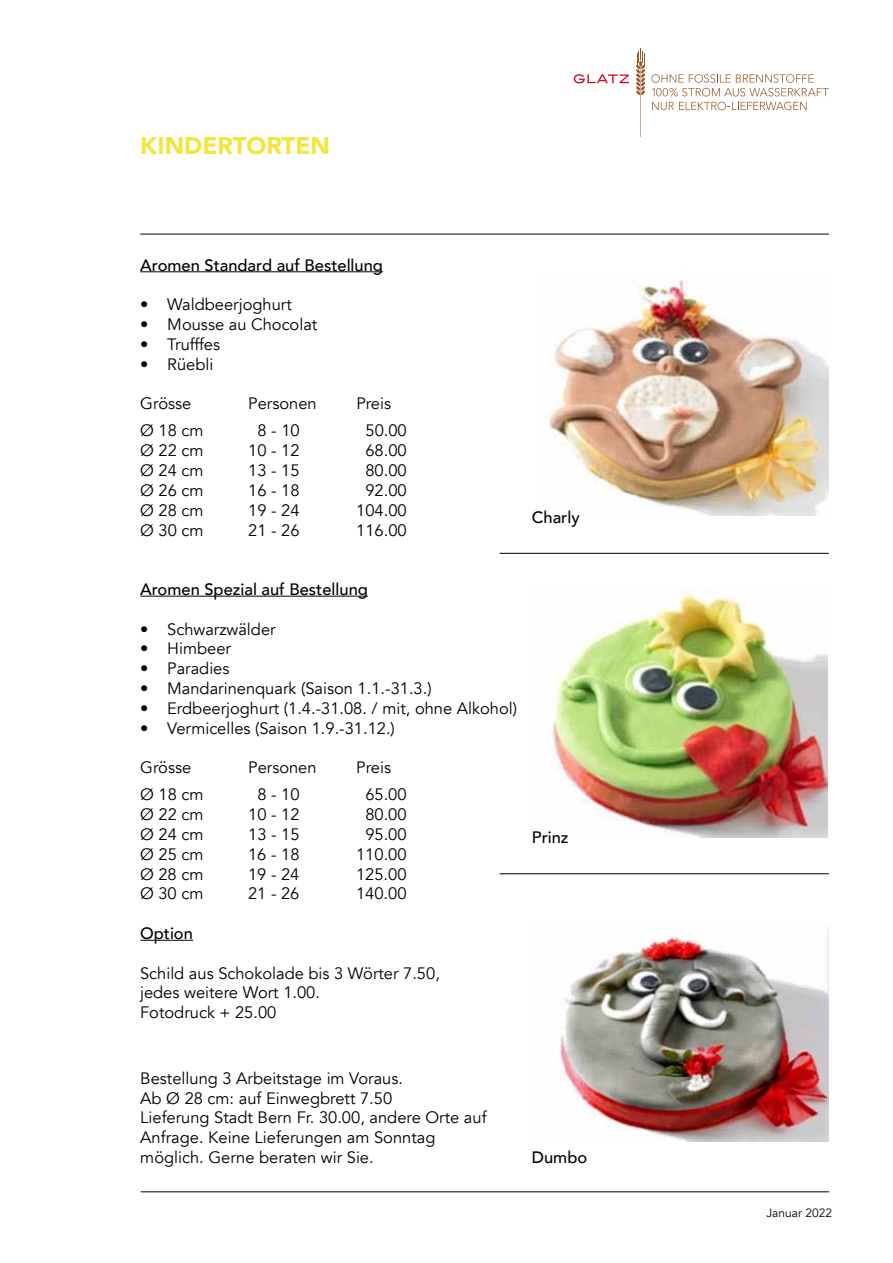
<style>
.page{position:relative;width:893px;height:1263px;background:#fff}
.page>*{position:absolute;margin:0;border:0;box-sizing:border-box;transform-origin:0 0}
.t1{font:900 24px "Avenir";color:#f2e63d}
.t2{font:16.5px/19.8px "Avenir";color:#000}
.t3{font:500 16.5px "Avenir";color:#000}
.t4{font:12px "Avenir";color:#000}
</style>
<div class="page">
<img style="left:548px;top:279px;width:281px;height:236px">
<img style="left:548px;top:590px;width:280px;height:247px">
<img style="left:560px;top:927px;width:269px;height:214px">
<hr style="left:500px;top:553px;width:329px;height:1px;background:#000">
<hr style="left:500px;top:873px;width:329px;height:1px;background:#000">
<hr style="left:140px;top:271px;width:243px;height:1px;background:#000">
<hr style="left:140px;top:596px;width:228px;height:1px;background:#000">
<hr style="left:140px;top:940px;width:53px;height:1px;background:#000">
<hr style="left:140px;top:234px;width:689px;height:1px;background:#000">
<hr style="left:141px;top:1191px;width:688px;height:1px;background:#000">
<svg style="left:651px;top:74px;width:178px;height:36px"></svg>
<svg style="left:574px;top:74px;width:55px;height:9px"></svg>
<svg style="left:636px;top:49px;width:9px;height:88px"></svg>
<h1 class="t1" style="left:140px;top:125px;width:191px">KINDERTORTEN</h1>
<p class="t3" style="left:140px;top:251px;width:244px">Aromen Standard auf Bestellung</p>
<p class="t2" style="left:140px;top:295px;width:153px">• Waldbeerjoghurt</p>
<p class="t2" style="left:140px;top:315px;width:179px">• Mousse au Chocolat</p>
<p class="t2" style="left:140px;top:334px;width:81px">• Trufffes</p>
<p class="t2" style="left:140px;top:354px;width:75px">• Rüebli</p>
<p class="t2" style="left:140px;top:394px;width:53px">Grösse</p>
<p class="t2" style="left:248px;top:394px;width:70px">Personen</p>
<p class="t2" style="left:356px;top:394px;width:36px">Preis</p>
<p class="t2" style="left:140px;top:421px;width:65px">Ø 18 cm</p>
<p class="t2" style="left:257px;top:421px;width:44px">8 - 10</p>
<p class="t2" style="left:365px;top:421px;width:43px">50.00</p>
<p class="t2" style="left:140px;top:441px;width:65px">Ø 22 cm</p>
<p class="t2" style="left:248px;top:441px;width:53px">10 - 12</p>
<p class="t2" style="left:365px;top:441px;width:43px">68.00</p>
<p class="t2" style="left:140px;top:461px;width:65px">Ø 24 cm</p>
<p class="t2" style="left:248px;top:461px;width:53px">13 - 15</p>
<p class="t2" style="left:365px;top:461px;width:43px">80.00</p>
<p class="t2" style="left:140px;top:481px;width:65px">Ø 26 cm</p>
<p class="t2" style="left:248px;top:481px;width:53px">16 - 18</p>
<p class="t2" style="left:365px;top:481px;width:43px">92.00</p>
<p class="t2" style="left:140px;top:500px;width:65px">Ø 28 cm</p>
<p class="t2" style="left:248px;top:500px;width:53px">19 - 24</p>
<p class="t2" style="left:356px;top:500px;width:52px">104.00</p>
<p class="t2" style="left:140px;top:520px;width:65px">Ø 30 cm</p>
<p class="t2" style="left:248px;top:520px;width:53px">21 - 26</p>
<p class="t2" style="left:356px;top:520px;width:52px">116.00</p>
<p class="t3" style="left:532px;top:503px;width:49px">Charly</p>
<p class="t3" style="left:140px;top:575px;width:229px">Aromen Spezial auf Bestellung</p>
<p class="t2" style="left:140px;top:619px;width:137px">• Schwarzwälder</p>
<p class="t2" style="left:140px;top:639px;width:92px">• Himbeer</p>
<p class="t2" style="left:140px;top:659px;width:91px">• Paradies</p>
<p class="t2" style="left:140px;top:679px;width:293px">• Mandarinenquark (Saison 1.1.-31.3.)</p>
<p class="t2" style="left:140px;top:698px;width:378px">• Erdbeerjoghurt (1.4.-31.08. / mit, ohne Alkohol)</p>
<p class="t2" style="left:140px;top:718px;width:256px">• Vermicelles (Saison 1.9.-31.12.)</p>
<p class="t2" style="left:140px;top:758px;width:53px">Grösse</p>
<p class="t2" style="left:248px;top:758px;width:70px">Personen</p>
<p class="t2" style="left:356px;top:758px;width:36px">Preis</p>
<p class="t2" style="left:140px;top:785px;width:65px">Ø 18 cm</p>
<p class="t2" style="left:257px;top:785px;width:44px">8 - 10</p>
<p class="t2" style="left:365px;top:785px;width:43px">65.00</p>
<p class="t2" style="left:140px;top:805px;width:65px">Ø 22 cm</p>
<p class="t2" style="left:248px;top:805px;width:53px">10 - 12</p>
<p class="t2" style="left:365px;top:805px;width:43px">80.00</p>
<p class="t2" style="left:140px;top:825px;width:65px">Ø 24 cm</p>
<p class="t2" style="left:248px;top:825px;width:53px">13 - 15</p>
<p class="t2" style="left:365px;top:825px;width:43px">95.00</p>
<p class="t2" style="left:140px;top:844px;width:65px">Ø 25 cm</p>
<p class="t2" style="left:248px;top:844px;width:53px">16 - 18</p>
<p class="t2" style="left:356px;top:844px;width:52px">110.00</p>
<p class="t2" style="left:140px;top:864px;width:65px">Ø 28 cm</p>
<p class="t2" style="left:248px;top:864px;width:53px">19 - 24</p>
<p class="t2" style="left:356px;top:864px;width:52px">125.00</p>
<p class="t2" style="left:140px;top:884px;width:65px">Ø 30 cm</p>
<p class="t2" style="left:248px;top:884px;width:53px">21 - 26</p>
<p class="t2" style="left:356px;top:884px;width:52px">140.00</p>
<p class="t3" style="left:140px;top:919px;width:54px">Option</p>
<p class="t2" style="left:140px;top:963px;width:301px">Schild aus Schokolade bis 3 Wörter 7.50, jedes weitere Wort 1.00.<br>Fotodruck + 25.00</p>
<p class="t3" style="left:532px;top:823px;width:38px">Prinz</p>
<p class="t2" style="left:140px;top:1068px;width:348px">Bestellung 3 Arbeitstage im Voraus.<br>Ab Ø 28 cm: auf Einwegbrett 7.50<br>Lieferung Stadt Bern Fr. 30.00, andere Orte auf Anfrage. Keine Lieferungen am Sonntag möglich. Gerne beraten wir Sie.</p>
<p class="t3" style="left:532px;top:1143px;width:57px">Dumbo</p>
<p class="t4" style="left:766px;top:1205px;width:67px">Januar 2022</p>
</div>
